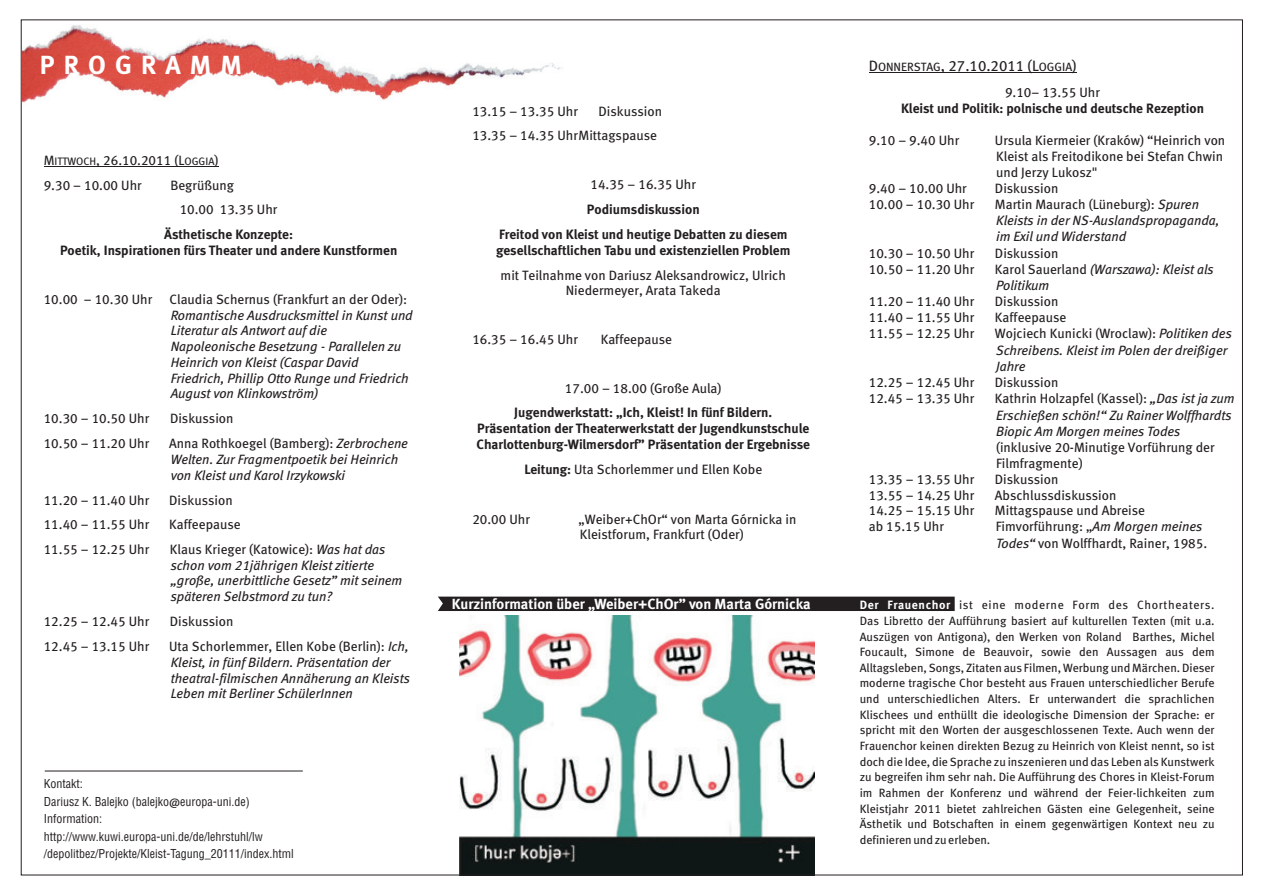
<style>
.page{position:relative;width:1263px;height:893px;background:#fff}
.page>*{position:absolute;margin:0;border:0;box-sizing:border-box;transform-origin:0 0}
.t1{font:700 26.25px "Meta Book CELF";letter-spacing:.35em;color:#fff}
.t2{font:15px "Meta Book CELF";color:#231f20}
.t3{font:700 14.7px "Meta Book CELF";color:#fff}
.t4{font:13.5px/24.5px "Meta Book CELF";color:#231f20}
.t5{font:italic 13.5px/15.8px "Meta Book CELF";color:#231f20}
.t6{font:700 13.5px/15.8px "Meta Book CELF";color:#231f20;text-align:center}
.t7{font:12px/15.6px "Meta Book CELF";color:#231f20;text-align:justify}
.t8{font:12px/17.5px "Switzerland Condensed";color:#231f20}
.s1{font-size:12px}
.s2{font-style:normal}
.s3{font-style:italic}
.s4{font-weight:700}
.s5{font-size:10.8px}
.s6{font-weight:700;color:#fff}
.s7{font-family:"Meta Book CELF"}
</style>
<div class="page">
<img style="left:23px;top:25px;width:540px;height:78px">
<div style="left:438px;top:597px;width:517px;height:14px;background:#231f20"></div>
<hr style="left:44px;top:167px;width:175px;height:1px;background:#231f20">
<hr style="left:869px;top:72px;width:208px;height:1px;background:#231f20">
<img style="left:459px;top:615px;width:356px;height:258px">
<hr style="left:45px;top:771px;width:258px;height:1px;background:#231f20">
<h1 class="t1" style="left:40px;top:56px;width:204px">PROGRAMM</h1>
<p class="t2" style="left:869px;top:60px;width:209px">D<span class="s1">ONNERSTAG</span>, 27.10.2011 (L<span class="s1">OGGIA</span>)</p>
<p class="t4" style="left:1005px;top:81px;width:96px">9.10– 13.55 Uhr</p>
<p class="t6" style="left:901px;top:101px;width:304px">Kleist und Politik: polnische und deutsche Rezeption</p>
<p class="t4" style="left:869px;top:130px;width:92px">9.10 – 9.40 Uhr</p>
<p class="t4" style="left:995px;top:134px;width:232px;line-height:15.8px">Ursula Kiermeier (Kraków) “Heinrich von<br>Kleist als Freitodikone bei Stefan Chwin und Jerzy Lukosz"</p>
<p class="t4" style="left:869px;top:177px;width:100px">9.40 – 10.00 Uhr</p>
<p class="t4" style="left:995px;top:177px;width:65px">Diskussion</p>
<p class="t4" style="left:869px;top:193px;width:107px">10.00 – 10.30 Uhr</p>
<p class="t5" style="left:995px;top:197px;width:226px;line-height:16.4px"><span class="s2">Martin Maurach (Lüneburg):</span> Spuren<br>Kleists in der NS-Auslandspropaganda, im Exil und Widerstand</p>
<p class="t4" style="left:869px;top:242px;width:107px">10.30 – 10.50 Uhr</p>
<p class="t4" style="left:995px;top:242px;width:65px">Diskussion</p>
<p class="t4" style="left:869px;top:258px;width:107px">10.50 – 11.20 Uhr</p>
<p class="t5" style="left:995px;top:262px;width:220px;line-height:16.4px"><span class="s2">Karol Sauerland</span> (Warszawa): Kleist als<br>Politikum</p>
<p class="t4" style="left:869px;top:291px;width:107px">11.20 – 11.40 Uhr</p>
<p class="t4" style="left:995px;top:291px;width:65px">Diskussion</p>
<p class="t4" style="left:869px;top:306px;width:107px">11.40 – 11.55 Uhr</p>
<p class="t4" style="left:995px;top:306px;width:73px">Kaffeepause</p>
<p class="t4" style="left:869px;top:322px;width:107px">11.55 – 12.25 Uhr</p>
<p class="t5" style="left:995px;top:327px;width:238px;line-height:16.4px"><span class="s2">Wojciech Kunicki (Wroclaw):</span> Politiken des<br>Schreibens. Kleist im Polen der dreißiger<br>Jahre</p>
<p class="t4" style="left:869px;top:371px;width:107px">12.25 – 12.45 Uhr</p>
<p class="t4" style="left:995px;top:371px;width:65px">Diskussion</p>
<p class="t4" style="left:869px;top:388px;width:107px">12.45 – 13.35 Uhr</p>
<p class="t5" style="left:995px;top:392px;width:241px;line-height:16.4px"><span class="s2">Kathrin Holzapfel (Kassel):</span> „Das ist ja zum<br>Erschießen schön!“ Zu Rainer Wolffhardts<br>Biopic Am Morgen meines Todes</p>
<p class="t4" style="left:996px;top:441px;width:220px;line-height:15.8px">(inklusive 20-Minutige Vorführung der<br>Filmfragmente)</p>
<p class="t4" style="left:869px;top:468px;width:107px">13.35 – 13.55 Uhr</p>
<p class="t4" style="left:995px;top:468px;width:65px">Diskussion</p>
<p class="t4" style="left:869px;top:484px;width:107px">13.55 – 14.25 Uhr</p>
<p class="t4" style="left:995px;top:484px;width:123px">Abschlussdiskussion</p>
<p class="t4" style="left:869px;top:500px;width:107px">14.25 – 15.15 Uhr</p>
<p class="t4" style="left:995px;top:500px;width:152px">Mittagspause und Abreise</p>
<p class="t4" style="left:869px;top:516px;width:77px">ab 15.15 Uhr</p>
<p class="t4" style="left:996px;top:520px;width:213px;line-height:16.4px">Fimvorführung: „<span class="s3">Am Morgen meines<br>Todes“</span> von Wolffhardt, Rainer, 1985.</p>
<p class="t4" style="left:472px;top:100px;width:191px;text-indent:126px">Diskussion<br>13.35 – 14.35 UhrMittagspause</p>
<p class="t4" style="left:590px;top:173px;width:107px">14.35 – 16.35 Uhr</p>
<p class="t6" style="left:499px;top:198px;width:290px;line-height:25.3px">Podiumsdiskussion<br>Freitod von Kleist und heutige Debatten zu diesem</p>
<p class="t6" style="left:496px;top:243px;width:296px">gesellschaftlichen Tabu und existenziellen Problem</p>
<p class="t4" style="left:501px;top:269px;width:287px;line-height:15.1px;text-align:center">mit Teilnahme von Dariusz Aleksandrowicz, Ulrich<br>Niedermeyer, Arata Takeda</p>
<p class="t4" style="left:472px;top:328px;width:107px">16.35 – 16.45 Uhr</p>
<p class="t4" style="left:601px;top:328px;width:73px">Kaffeepause</p>
<p class="t4" style="left:565px;top:377px;width:158px">17.00 – 18.00 (Große Aula)</p>
<p class="t6" style="left:476px;top:406px;width:335px">Jugendwerkstatt: „Ich, Kleist! In fünf Bildern.<br>Präsentation der Theaterwerkstatt der Jugendkunstschule<br>Charlottenburg-Wilmersdorf” Präsentation der Ergebnisse</p>
<p class="t4" style="left:524px;top:459px;width:239px"><span class="s4">Leitung:</span> Uta Schorlemmer und Ellen Kobe</p>
<p class="t4" style="left:472px;top:508px;width:59px">20.00 Uhr</p>
<p class="t4" style="left:578px;top:513px;width:219px;line-height:15.1px">„Weiber+ChOr“ von Marta Górnicka in<br>Kleistforum, Frankfurt (Oder)</p>
<p class="t4" style="left:472px;top:100px;width:107px">13.15 13.35 Uhr</p>
<p class="t4" style="left:509px;top:100px;width:9px">–</p>
<p class="t4" style="left:44px;top:150px;width:176px">M<span class="s5">ITTWOCH</span>, 26.10.2011 (L<span class="s5">OGGIA</span>)<br>9.30 – 10.00 Uhr</p>
<p class="t4" style="left:180px;top:174px;width:99px;text-indent:-9px">Begrüßung<br>10.00 13.35 Uhr</p>
<p class="t6" style="left:60px;top:228px;width:339px">Ästhetische Konzepte:<br>Poetik, Inspirationen fürs Theater und andere Kunstformen</p>
<p class="t4" style="left:44px;top:289px;width:110px">10.00 – 10.30 Uhr</p>
<p class="t4" style="left:169px;top:289px;width:239px">Claudia Schernus (Frankfurt an der Oder):</p>
<p class="t5" style="left:171px;top:308px;width:243px">Romantische Ausdrucksmittel in Kunst und Literatur als Antwort auf die Napoleonische Besetzung - Parallelen zu Heinrich von Kleist (Caspar David Friedrich, Phillip Otto Runge und Friedrich August von Klinkowström)</p>
<p class="t4" style="left:44px;top:408px;width:107px">10.30 – 10.50 Uhr</p>
<p class="t4" style="left:170px;top:408px;width:65px">Diskussion</p>
<p class="t4" style="left:44px;top:433px;width:107px">10.50 – 11.20 Uhr</p>
<p class="t5" style="left:169px;top:437px;width:240px"><span class="s2">Anna Rothkoegel (Bamberg):</span> Zerbrochene<br>Welten. Zur Fragmentpoetik bei Heinrich von Kleist und Karol Irzykowski</p>
<p class="t4" style="left:44px;top:489px;width:107px">11.20 – 11.40 Uhr</p>
<p class="t4" style="left:169px;top:489px;width:65px">Diskussion</p>
<p class="t4" style="left:44px;top:514px;width:107px">11.40 – 11.55 Uhr</p>
<p class="t4" style="left:169px;top:514px;width:73px">Kaffeepause</p>
<p class="t4" style="left:44px;top:538px;width:107px">11.55 – 12.25 Uhr</p>
<p class="t5" style="left:170px;top:543px;width:234px"><span class="s2">Klaus Krieger (Katowice):</span> Was hat das schon vom 21jährigen Kleist zitierte „große, unerbittliche Gesetz” mit seinem späteren Selbstmord zu tun?</p>
<p class="t4" style="left:44px;top:611px;width:107px">12.25 – 12.45 Uhr</p>
<p class="t4" style="left:170px;top:611px;width:65px">Diskussion</p>
<p class="t4" style="left:44px;top:635px;width:107px">12.45 – 13.15 Uhr</p>
<p class="t5" style="left:169px;top:640px;width:242px"><span class="s2">Uta Schorlemmer, Ellen Kobe (Berlin):</span> Ich, Kleist, in fünf Bildern. Präsentation der theatral-filmischen Annäherung an Kleists Leben mit Berliner SchülerInnen</p>
<p class="t3" style="left:452px;top:599px;width:360px">Kurzinformation über „Weiber+ChOr” von Marta Górnicka</p>
<p class="t7" style="left:860px;top:598px;width:356px"><span class="s6">Der Frauenchor</span> ist eine moderne Form des Chortheaters.<br>Das Libretto der Aufführung basiert auf kulturellen Texten (mit u.a.<br>Auszügen von Antigona), den Werken von Roland Barthes, Michel Foucault, Simone de Beauvoir, sowie den Aussagen aus dem Alltagsleben, Songs, Zitaten aus Filmen, Werbung und Märchen. Dieser moderne tragische Chor besteht aus Frauen unterschiedlicher Berufe und unterschiedlichen Alters. Er unterwandert die sprachlichen Klischees und enthüllt die ideologische Dimension der Sprache: er spricht mit den Worten der ausgeschlossenen Texte. Auch wenn der Frauenchor keinen direkten Bezug zu Heinrich von Kleist nennt, so ist doch die Idee, die Sprache zu inszenieren und das Leben als Kunstwerk zu begreifen ihm sehr nah. Die Aufführung des Chores in Kleist-Forum im Rahmen der Konferenz und während der Feier-lichkeiten zum Kleistjahr 2011 bietet zahlreichen Gästen eine Gelegenheit, seine Ästhetik und Botschaften in einem gegenwärtigen Kontext neu zu definieren und zu erleben.</p>
<p class="t8" style="left:44px;top:775px;width:251px">Kontakt:<br>Dariusz K. Balejko (balejko<span class="s7">@</span>europa-uni.de)<br>Information: http://www.kuwi.europa-uni.de/de/lehrstuhl/lw /depolitbez/Projekte/Kleist-Tagung_20111/index.html</p>
</div>
